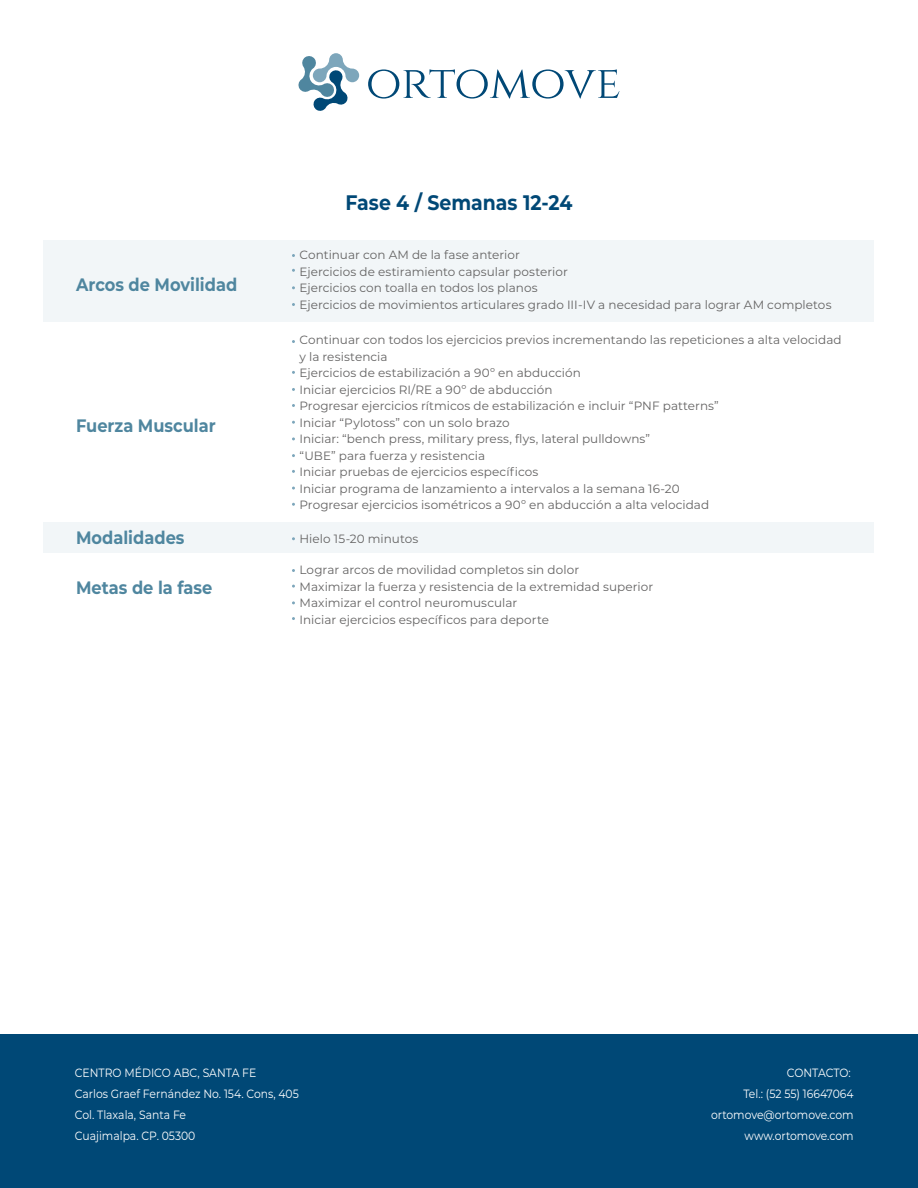
<style>
.page{position:relative;width:918px;height:1188px;background:#fff}
.page>*{position:absolute;margin:0;border:0;box-sizing:border-box;transform-origin:0 0}
.t1{font:700 21px "Montserrat";color:#004876;scale:.9 1}
.t2{font:700 18px "Montserrat";color:#4f869f;scale:.9 1}
.t3{font:12px/16.5px "Montserrat";letter-spacing:.005em;color:#646363}
.t4{font:12px/21px "Montserrat";color:#fff;scale:.9 1}
</style>
<div class="page">
<div style="left:44px;top:240px;width:830px;height:82px;background:#f2f6f8"></div>
<div style="left:44px;top:522px;width:830px;height:31px;background:#f2f6f8"></div>
<svg style="left:298px;top:53px;width:61px;height:58px"></svg>
<svg style="left:368px;top:69px;width:252px;height:30px"></svg>
<div style="left:0;top:1035px;width:918px;height:153px;background:#004876"></div>
<h2 class="t2" style="left:76px;top:272px;width:181px">Arcos de Movilidad</h2>
<h2 class="t2" style="left:76px;top:413px;width:157px">Fuerza Muscular</h2>
<h2 class="t2" style="left:76px;top:525px;width:122px">Modalidades</h2>
<h2 class="t2" style="left:76px;top:575px;width:153px">Metas de la fase</h2>
<h1 class="t1" style="left:346px;top:187px;width:254px">Fase 4 / Semanas 12-24</h1>
<p class="t3" style="left:299px;top:246px;width:534px">Continuar con AM de la fase anterior<br>Ejercicios de estiramiento capsular posterior<br>Ejercicios con toalla en todos los planos<br>Ejercicios de movimientos articulares grado III-IV a necesidad para lograr AM completos</p>
<p class="t3" style="left:299px;top:332px;width:544px">Continuar con todos los ejercicios previos incrementando las repeticiones a alta velocidad y la resistencia<br>Ejercicios de estabilización a 90º en abducción<br>Iniciar ejercicios RI/RE a 90º de abducción<br>Progresar ejercicios rítmicos de estabilización e incluir “PNF patterns”<br>Iniciar “Pylotoss” con un solo brazo<br>Iniciar: “bench press, military press, flys, lateral pulldowns”<br>“UBE” para fuerza y resistencia<br>Iniciar pruebas de ejercicios específicos<br>Iniciar programa de lanzamiento a intervalos a la semana 16-20<br>Progresar ejercicios isométricos a 90º en abducción a alta velocidad</p>
<p class="t3" style="left:299px;top:530px;width:120px">Hielo 15-20 minutos</p>
<p class="t3" style="left:299px;top:561px;width:355px">Lograr arcos de movilidad completos sin dolor<br>Maximizar la fuerza y resistencia de la extremidad superior Maximizar el control neuromuscular<br>Iniciar ejercicios específicos para deporte</p>
<p class="t4" style="left:75px;top:1062px;width:250px">CENTRO MÉDICO ABC, SANTA FE<br>Carlos Graef Fernández No. 154. Cons, 405<br>Col. Tlaxala, Santa Fe<br>Cuajimalpa. CP. 05300</p>
<p class="t4" style="left:711px;top:1061px;width:160px;text-align:right">CONTACTO:<br>Tel.: (52 55) 16647064 ortomove@ortomove.com www.ortomove.com</p>
</div>
